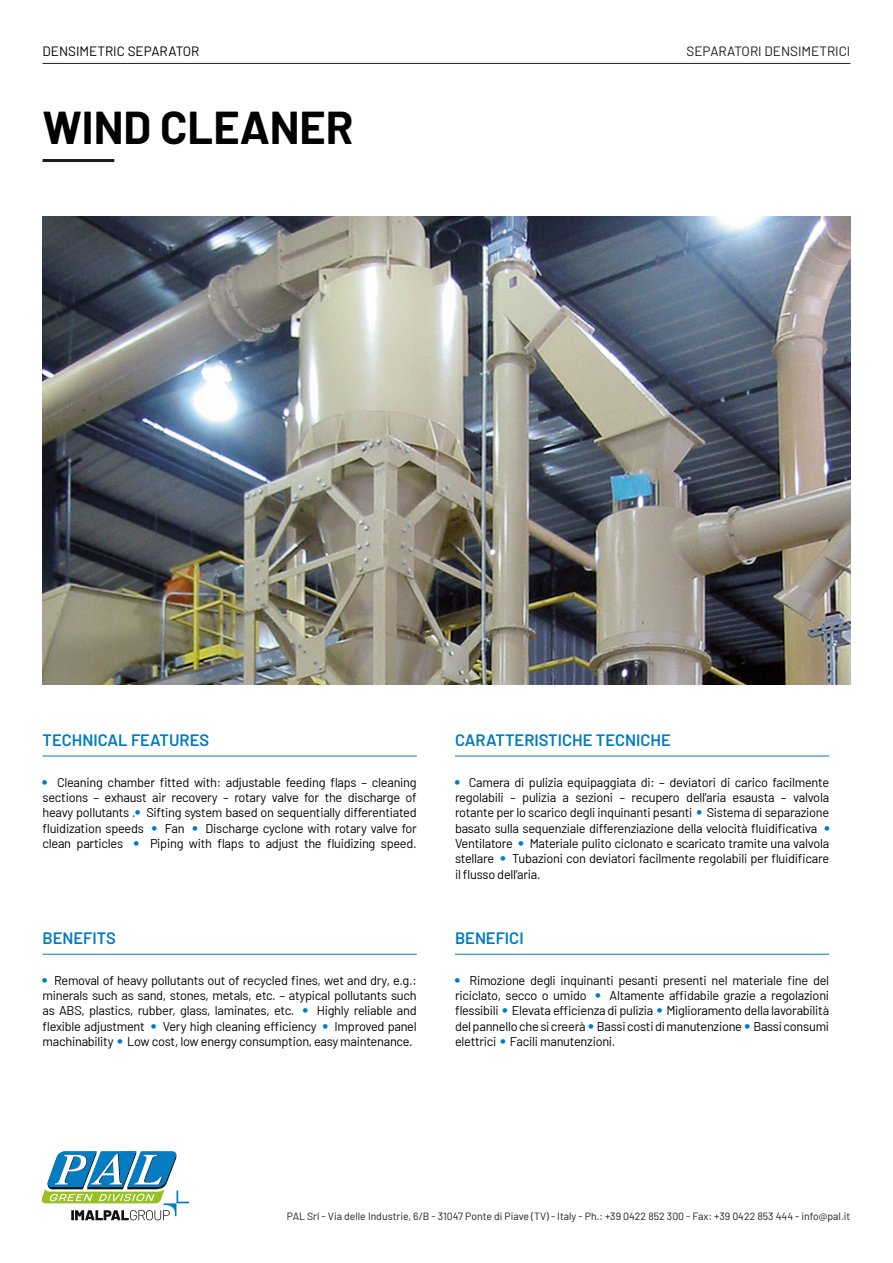
<style>
.page{position:relative;width:893px;height:1263px;background:#fff}
.page>*{position:absolute;margin:0;border:0;box-sizing:border-box;transform-origin:0 0}
.t1{font:700 45px "Barlow";color:#000}
.t2{font:600 16.5px "Barlow";color:#007bc0}
.t3{font:13.5px "Barlow";color:#1d1d1b}
.t4{font:13.5px "Barlow";color:#000}
.t5{font:12.75px/15.3px "Barlow";letter-spacing:-.02em;color:#000;text-align:justify}
.t6{font:10.5px "Barlow";color:#1d1d1b}
.s1{font-family:"Univers LT Std";font-weight:700;color:#007bc0}
</style>
<div class="page">
<hr style="left:43px;top:63px;width:807px;height:1px;background:#1d1d1b">
<svg style="left:42px;top:1151px;width:147px;height:69px"></svg>
<img style="left:43px;top:216px;width:807px;height:468px">
<hr style="left:43px;top:159px;width:71px;height:3px;background:#1d1d1b">
<hr style="left:43px;top:756px;width:374px;height:1px;background:#007bc0">
<hr style="left:455px;top:756px;width:374px;height:1px;background:#007bc0">
<hr style="left:43px;top:954px;width:374px;height:1px;background:#007bc0">
<hr style="left:455px;top:954px;width:374px;height:1px;background:#007bc0">
<p class="t4" style="left:43px;top:41px;width:158px">DENSIMETRIC SEPARATOR</p>
<p class="t3" style="left:687px;top:41px;width:165px">SEPARATORI DENSIMETRICI</p>
<p class="t1" style="left:43px;top:95px;width:312px">WIND CLEANER</p>
<p class="t2" style="left:43px;top:728px;width:168px">TECHNICAL FEATURES</p>
<p class="t2" style="left:455px;top:728px;width:217px">CARATTERISTICHE TECNICHE</p>
<p class="t5" style="left:43px;top:774px;width:376px"><span class="s1">•</span> Cleaning chamber fitted with: adjustable feeding flaps – cleaning sections – exhaust air recovery – rotary valve for the discharge of heavy pollutants .<span class="s1">•</span> Sifting system based on sequentially differentiated fluidization speeds <span class="s1">•</span> Fan <span class="s1">•</span> Discharge cyclone with rotary valve for clean particles <span class="s1">•</span> Piping with flaps to adjust the fluidizing speed.</p>
<p class="t5" style="left:455px;top:774px;width:376px"><span class="s1">•</span> Camera di pulizia equipaggiata di: – deviatori di carico facilmente regolabili – pulizia a sezioni – recupero dell’aria esausta – valvola rotante per lo scarico degli inquinanti pesanti <span class="s1">•</span> Sistema di separazione basato sulla sequenziale differenziazione della velocità fluidificativa <span class="s1">• </span>Ventilatore <span class="s1">•</span> Materiale pulito ciclonato e scaricato tramite una valvola stellare <span class="s1">•</span> Tubazioni con deviatori facilmente regolabili per fluidificare il flusso dell’aria.</p>
<p class="t2" style="left:43px;top:925px;width:75px">BENEFITS</p>
<p class="t2" style="left:455px;top:925px;width:70px">BENEFICI</p>
<p class="t5" style="left:43px;top:972px;width:376px"><span class="s1">•</span> Removal of heavy pollutants out of recycled fines, wet and dry, e.g.: minerals such as sand, stones, metals, etc. – atypical pollutants such as ABS, plastics, rubber, glass, laminates, etc. <span class="s1">•</span> Highly reliable and flexible adjustment <span class="s1">•</span> Very high cleaning efficiency <span class="s1">•</span> Improved panel machinability <span class="s1">•</span> Low cost, low energy consumption, easy maintenance.</p>
<p class="t5" style="left:455px;top:972px;width:376px"><span class="s1">•</span> Rimozione degli inquinanti pesanti presenti nel materiale fine del riciclato, secco o umido <span class="s1">•</span> Altamente affidabile grazie a regolazioni flessibili <span class="s1">•</span> Elevata efficienza di pulizia <span class="s1">•</span> Miglioramento della lavorabilità del pannello che si creerà <span class="s1">•</span> Bassi costi di manutenzione <span class="s1">•</span> Bassi consumi elettrici <span class="s1">•</span> Facili manutenzioni.</p>
<p class="t6" style="left:287px;top:1209px;width:565px">PAL Srl - Via delle Industrie, 6/B - 31047 Ponte di Piave (TV) - Italy - Ph.: +39 0422 852 300 - Fax: +39 0422 853 444 - info@pal.it</p>
</div>
